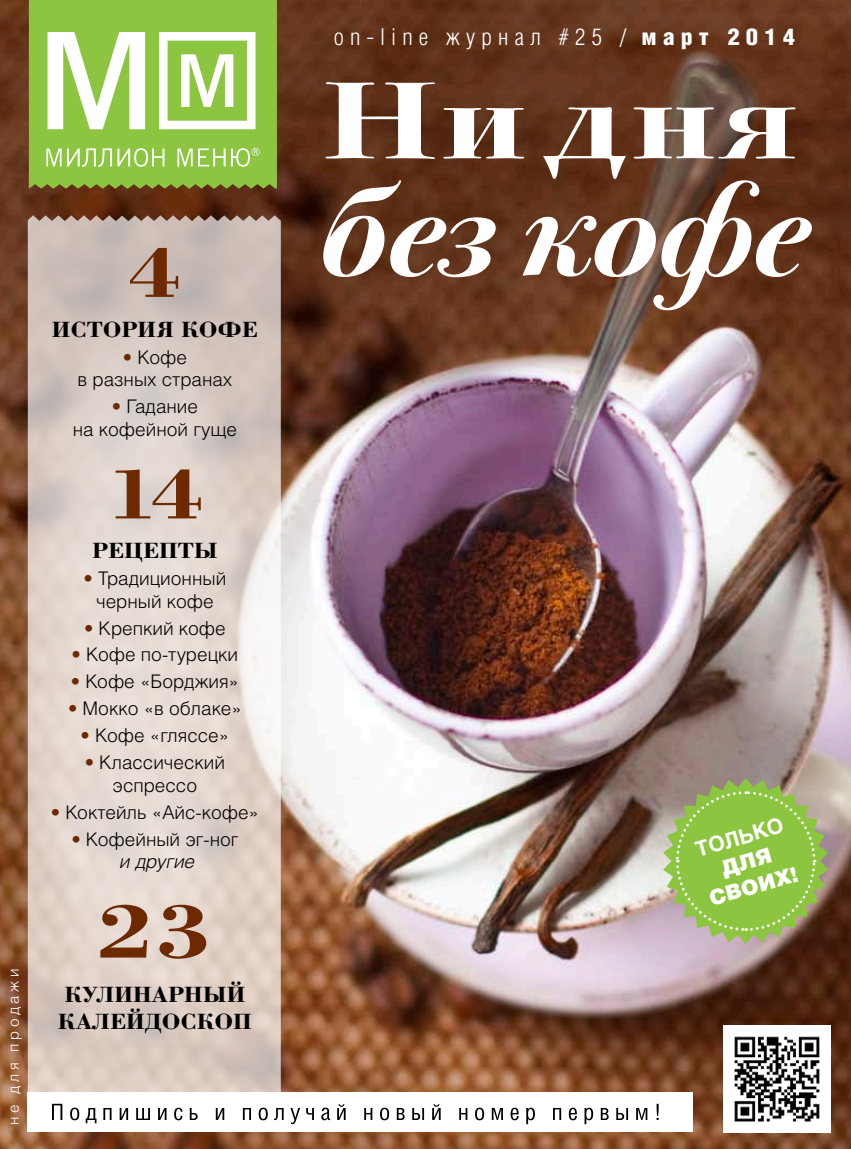
<style>
.page{position:relative;width:851px;height:1149px;background:#fff}
.page>*{position:absolute;margin:0;border:0;box-sizing:border-box;transform-origin:0 0}
.t1{font:italic 700 134.55px "Bodoni Sev C";letter-spacing:.005em;color:#fff}
.t2{font:700 116.4px "Bodoni Sev C";color:#fff;scale:1.3 1}
.t3{font:79.35px "Borjomi";color:#6d2900;scale:1.2 1}
.t4{font:73.5px "Borjomi";color:#6d2900;scale:1.2 1}
.t5{font:300 23.25px "Helios Cond";letter-spacing:.25em;color:#fff;scale:1.06 1}
.t6{font:700 22.8px/27.3px "Borjomi C";color:#000;scale:1.06 1}
.t7{font:900 21px/25.5px "Helios";color:#fff;text-align:center}
.t8{font:700 21px "Helios";color:#fff}
.t9{font:300 18.75px/22.5px "Helios";color:#000;text-align:center}
.t10{font:300 15px "Helios";letter-spacing:.23em;color:#fff}
.s1{color:#6d2900}
.s2{font-style:italic}
.s3{font-weight:900}
.s4{font-size:109.5px}
</style>
<div class="page">
<img style="left:0;top:0;width:850px;height:1148px">
<div style="left:29px;top:0;width:248px;height:188px;background:#8cc640"></div>
<svg style="left:663px;top:777px;width:165px;height:166px;background:#96b75a"></svg>
<img style="left:723px;top:1025px;width:106px;height:106px">
<svg style="left:46px;top:148px;width:213px;height:19px;background:#aad573"></svg>
<svg style="left:47px;top:32px;width:98px;height:97px"></svg>
<svg style="left:159px;top:32px;width:96px;height:97px"></svg>
<div style="left:27px;top:1091px;width:666px;height:40px;background:#fff"></div>
<svg style="left:52px;top:1103px;width:606px;height:20px"></svg>
<svg style="left:28px;top:215px;width:253px;height:877px;background:#dccfc8"></svg>
<p class="t10" style="left:4px;top:1124px;width:158px;rotate:-90deg">не для продажи</p>
<h3 class="t4" style="left:128px;top:229px;width:46px">4</h3>
<p class="t6" style="left:52px;top:315px;width:196px">История кофе</p>
<p class="t9" style="left:77px;top:345px;width:156px"><span class="s1">•</span> Кофе<br>в разных странах</p>
<p class="t9" style="left:73px;top:394px;width:166px"><span class="s1">•</span> Гадание<br>на кофейной гуще</p>
<h3 class="t4" style="left:105px;top:451px;width:84px">14</h3>
<p class="t6" style="left:92px;top:536px;width:120px">Рецепты</p>
<p class="t9" style="left:83px;top:566px;width:144px"><span class="s1">•</span> Традиционный черный кофе</p>
<p class="t9" style="left:84px;top:616px;width:143px"><span class="s1">•</span> Крепкий кофе</p>
<p class="t9" style="left:72px;top:643px;width:168px"><span class="s1">•</span> Кофе по-турецки</p>
<p class="t9" style="left:71px;top:670px;width:170px"><span class="s1">•</span> Кофе «Борджия»</p>
<p class="t9" style="left:68px;top:697px;width:175px"><span class="s1">•</span> Мокко «в облаке»</p>
<p class="t9" style="left:81px;top:723px;width:150px"><span class="s1">•</span> Кофе «гляссе»</p>
<p class="t9" style="left:85px;top:750px;width:142px"><span class="s1">•</span> Классический эспрессо</p>
<p class="t9" style="left:51px;top:800px;width:210px"><span class="s1">•</span> Коктейль «Айс-кофе»</p>
<p class="t9" style="left:71px;top:827px;width:169px"><span class="s1">•</span> Кофейный эг-ног <span class="s2">и другие</span></p>
<h3 class="t3" style="left:97px;top:884px;width:99px">23</h3>
<p class="t6" style="left:58px;top:980px;width:184px">Кулинарный калейдоскоп</p>
<p class="t5" style="left:334px;top:24px;width:436px">on-linе журнал #25 / <span class="s3">март 2014</span></p>
<h2 class="t2" style="left:325px;top:54px;width:363px"><span class="s4">Н</span>и дня</h2>
<h1 class="t1" style="left:320px;top:148px;width:487px">без кофе</h1>
<p class="t8" style="left:692px;top:837px;width:92px;rotate:-16deg">только</p>
<p class="t7" style="left:698px;top:860px;width:93px;rotate:-16deg">для своих!</p>
</div>
